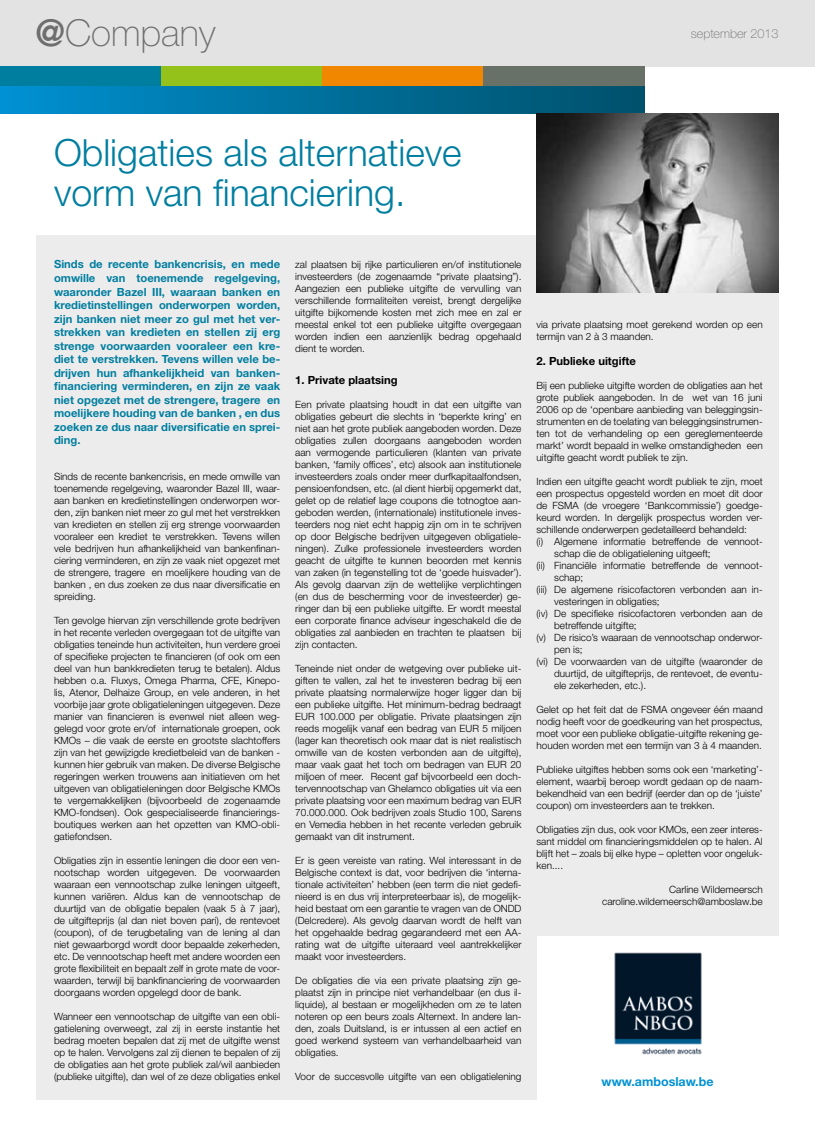
<style>
.page{position:relative;width:815px;height:1134px;background:#fff}
.page>*{position:absolute;margin:0;border:0;box-sizing:border-box;transform-origin:0 0}
.t1{font:300 37.5px/40px "Helvetica Neue LT Std";color:#007ea0}
.t2{font:100 37.12px "Helvetica Neue LT Std";color:#6e6e6e}
.t3{font:700 12.5px "Helvetica Neue LT Std";color:#0092d3}
.t4{font:100 12.5px "Helvetica Neue LT Std";color:#6e6e6e}
.t5{font:700 11.25px/13.5px "Helvetica Neue LT Std";color:#007ea0;text-align:justify}
.t6{font:700 11.25px "Helvetica Neue LT Std";color:#000}
.t7{font:300 10px/12px "Helvetica Neue LT Std";color:#000;text-align:justify}
.s1{font-weight:700}
</style>
<div class="page">
<div style="left:0;top:0;width:815px;height:66px;background:#e3e3e3"></div>
<div style="left:0;top:66px;width:645px;height:47px;background:linear-gradient(to right,#0090d1,#005069)"></div>
<div style="left:0;top:66px;width:161px;height:19px;background:#007ea0"></div>
<div style="left:161px;top:66px;width:161px;height:19px;background:#94c11a"></div>
<div style="left:322px;top:66px;width:162px;height:19px;background:#f18700"></div>
<div style="left:484px;top:66px;width:161px;height:19px;background:#677168"></div>
<div style="left:36px;top:236px;width:500px;height:864px;background:#ececec"></div>
<div style="left:428px;top:236px;width:351px;height:699px;background:#ececec"></div>
<img style="left:536px;top:113px;width:243px;height:179px">
<img style="left:614px;top:952px;width:88px;height:103px">
<h2 class="t2" style="left:35px;top:12px;width:182px"><span class="s1">@</span>Company</h2>
<p class="t4" style="left:691px;top:27px;width:89px">september 2013</p>
<h1 class="t1" style="left:54px;top:132px;width:409px">Obligaties als alternatieve vorm van financiering.</h1>
<p class="t5" style="left:54px;top:257px;width:228px">Sinds de recente bankencrisis, en mede omwille van toenemende regelgeving, waaronder Bazel III, waaraan banken en kredietinstellingen onderworpen worden, zijn banken niet meer zo gul met het ver&shy;strekken van kredieten en stellen zij erg strenge voorwaarden vooraleer een kre&shy;diet te verstrekken. Tevens willen vele be&shy;drijven hun afhankelijkheid van banken&shy;financiering verminderen, en zijn ze vaak niet opgezet met de strengere, tragere en moelijkere houding van de banken , en dus zoeken ze dus naar diversificatie en sprei&shy;ding.</p>
<p class="t7" style="left:54px;top:470px;width:228px">Sinds de recente bankencrisis, en mede omwille van toenemende regelgeving, waaronder Bazel III, waar&shy;aan banken en kredietinstellingen onderworpen wor&shy;den, zijn banken niet meer zo gul met het verstrekken van kredieten en stellen zij erg strenge voorwaarden vooraleer een krediet te verstrekken. Tevens willen vele bedrijven hun afhankelijkheid van bankenfinan&shy;ciering verminderen, en zijn ze vaak niet opgezet met de strengere, tragere en moelijkere houding van de banken , en dus zoeken ze dus naar diversificatie en spreiding.</p>
<p class="t7" style="left:54px;top:614px;width:228px">Ten gevolge hiervan zijn verschillende grote bedrijven in het recente verleden overgegaan tot de uitgifte van obligaties teneinde hun activiteiten, hun verdere groei of specifieke projecten te financieren (of ook om een deel van hun bankkredieten terug te betalen). Aldus hebben o.a. Fluxys, Omega Pharma, CFE, Kinepo&shy;lis, Atenor, Delhaize Group, en vele anderen, in het voorbije jaar grote obligatieleningen uitgegeven. Deze manier van financieren is evenwel niet alleen weg&shy;gelegd voor grote en/of internationale groepen, ook KMOs – die vaak de eerste en grootste slachtoffers zijn van het gewijzigde kredietbeleid van de banken - kunnen hier gebruik van maken. De diverse Belgische regeringen werken trouwens aan initiatieven om het uitgeven van obligatieleningen door Belgische KMOs te vergemakkelijken (bijvoorbeeld de zogenaamde KMO-fondsen). Ook gespecialiseerde financierings&shy;boutiques werken aan het opzetten van KMO-obli&shy;gatiefondsen.</p>
<p class="t7" style="left:54px;top:854px;width:228px">Obligaties zijn in essentie leningen die door een ven&shy;nootschap worden uitgegeven. De voorwaarden waaraan een vennootschap zulke leningen uitgeeft, kunnen variëren. Aldus kan de vennootschap de duurtijd van de obligatie bepalen (vaak 5 à 7 jaar), de uitgifteprijs (al dan niet boven pari), de rentevoet (coupon), of de terugbetaling van de lening al dan niet gewaarborgd wordt door bepaalde zekerheden, etc. De vennootschap heeft met andere woorden een grote flexibiliteit en bepaalt zelf in grote mate de voor&shy;waarden, terwijl bij bankfinanciering de voorwaarden doorgaans worden opgelegd door de bank.</p>
<p class="t7" style="left:54px;top:1010px;width:228px">Wanneer een vennootschap de uitgifte van een obli&shy;gatielening overweegt, zal zij in eerste instantie het bedrag moeten bepalen dat zij met de uitgifte wenst op te halen. Vervolgens zal zij dienen te bepalen of zij de obligaties aan het grote publiek zal/wil aanbieden (publieke uitgifte), dan wel of ze deze obligaties enkel</p>
<p class="t7" style="left:295px;top:258px;width:228px">zal plaatsen bij rijke particulieren en/of institutionele investeerders (de zogenaamde “private plaatsing”).<br>Aangezien een publieke uitgifte de vervulling van verschillende formaliteiten vereist, brengt dergelijke uitgifte bijkomende kosten met zich mee en zal er meestal enkel tot een publieke uitgifte overgegaan worden indien een aanzienlijk bedrag opgehaald dient te worden.</p>
<p class="t6" style="left:295px;top:373px;width:104px">1. Private plaatsing</p>
<p class="t7" style="left:295px;top:398px;width:228px">Een private plaatsing houdt in dat een uitgifte van obligaties gebeurt die slechts in ‘beperkte kring’ en niet aan het grote publiek aangeboden worden. Deze obligaties zullen doorgaans aangeboden worden aan vermogende particulieren (klanten van private banken, ‘family offices’, etc) alsook aan institutionele investeerders zoals onder meer durfkapitaalfondsen, pensioenfondsen, etc. (al dient hierbij opgemerkt dat, gelet op de relatief lage coupons die totnogtoe aan&shy;geboden werden, (internationale) institutionele inves&shy;teerders nog niet echt happig zijn om in te schrijven op door Belgische bedrijven uitgegeven obligatiele&shy;ningen). Zulke professionele investeerders worden geacht de uitgifte te kunnen beoorden met kennis van zaken (in tegenstelling tot de ‘goede huisvader’).<br>Als gevolg daarvan zijn de wettelijke verplichtingen (en dus de bescherming voor de investeerder) ge&shy;ringer dan bij een publieke uitgifte. Er wordt meestal een corporate finance adviseur ingeschakeld die de obligaties zal aanbieden en trachten te plaatsen bij zijn contacten.</p>
<p class="t7" style="left:295px;top:662px;width:228px">Teneinde niet onder de wetgeving over publieke uit&shy;giften te vallen, zal het te investeren bedrag bij een private plaatsing normalerwijze hoger ligger dan bij een publieke uitgifte. Het minimum-bedrag bedraagt EUR 100.000 per obligatie. Private plaatsingen zijn reeds mogelijk vanaf een bedrag van EUR 5 miljoen (lager kan theoretisch ook maar dat is niet realistisch omwille van de kosten verbonden aan de uitgifte), maar vaak gaat het toch om bedragen van EUR 20 miljoen of meer. Recent gaf bijvoorbeeld een doch&shy;tervennootschap van Ghelamco obligaties uit via een private plaatsing voor een maximum bedrag van EUR 70.000.000. Ook bedrijven zoals Studio 100, Sarens en Vemedia hebben in het recente verleden gebruik gemaakt van dit instrument.</p>
<p class="t7" style="left:295px;top:854px;width:228px">Er is geen vereiste van rating. Wel interessant in de Belgische context is dat, voor bedrijven die ‘interna&shy;tionale activiteiten’ hebben (een term die niet gedefi&shy;nieerd is en dus vrij interpreteerbaar is), de mogelijk&shy;heid bestaat om een garantie te vragen van de ONDD (Delcredere). Als gevolg daarvan wordt de helft van het opgehaalde bedrag gegarandeerd met een AA&shy;rating wat de uitgifte uiteraard veel aantrekkelijker maakt voor investeerders.</p>
<p class="t7" style="left:295px;top:974px;width:228px">De obligaties die via een private plaatsing zijn ge&shy;plaatst zijn in principe niet verhandelbaar (en dus il&shy;liquide), al bestaan er mogelijkheden om ze te laten noteren op een beurs zoals Alternext. In andere lan&shy;den, zoals Duitsland, is er intussen al een actief en goed werkend systeem van verhandelbaarheid van obligaties.</p>
<p class="t7" style="left:295px;top:1070px;width:228px">Voor de succesvolle uitgifte van een obligatielening</p>
<p class="t7" style="left:536px;top:318px;width:228px">via private plaatsing moet gerekend worden op een termijn van 2 à 3 maanden.</p>
<p class="t6" style="left:536px;top:354px;width:101px">2. Publieke uitgifte</p>
<p class="t7" style="left:536px;top:380px;width:228px">Bij een publieke uitgifte worden de obligaties aan het grote publiek aangeboden. In de wet van 16 juni 2006 op de ‘openbare aanbieding van beleggingsin&shy;strumenten en de toelating van beleggingsinstrumen&shy;ten tot de verhandeling op een gereglementeerde markt’ wordt bepaald in welke omstandigheden een uitgifte geacht wordt publiek te zijn.</p>
<p class="t7" style="left:536px;top:476px;width:228px">Indien een uitgifte geacht wordt publiek te zijn, moet</p>
<p class="t7" style="left:536px;top:488px;width:228px">een prospectus opgesteld worden en moet dit door</p>
<p class="t7" style="left:536px;top:500px;width:228px">de FSMA (de vroegere ‘Bankcommissie’) goedge-</p>
<p class="t7" style="left:536px;top:512px;width:228px">keurd worden. In dergelijk prospectus worden ver-</p>
<p class="t7" style="left:536px;top:524px;width:212px">schillende onderwerpen gedetailleerd behandeld:</p>
<p class="t7" style="left:536px;top:536px;width:228px">(i) Algemene informatie betreffende de vennoot-</p>
<p class="t7" style="left:554px;top:548px;width:158px">schap die de obligatielening uitgeeft;</p>
<p class="t7" style="left:536px;top:560px;width:228px">(ii) Financiële informatie betreffende de vennoot-</p>
<p class="t7" style="left:554px;top:572px;width:31px">schap;</p>
<p class="t7" style="left:536px;top:584px;width:228px">(iii) De algemene risicofactoren verbonden aan in-</p>
<p class="t7" style="left:554px;top:596px;width:107px">vesteringen in obligaties;</p>
<p class="t7" style="left:536px;top:608px;width:228px">(iv) De specifieke risicofactoren verbonden aan de</p>
<p class="t7" style="left:554px;top:620px;width:84px">betreffende uitgifte;</p>
<p class="t7" style="left:536px;top:632px;width:228px">(v) De risico’s waaraan de vennootschap onderwor-</p>
<p class="t7" style="left:554px;top:644px;width:30px">pen is;</p>
<p class="t7" style="left:536px;top:656px;width:228px">(vi) De voorwaarden van de uitgifte (waaronder de</p>
<p class="t7" style="left:554px;top:668px;width:210px">duurtijd, de uitgifteprijs, de rentevoet, de eventu-</p>
<p class="t7" style="left:554px;top:680px;width:93px">ele zekerheden, etc.).</p>
<p class="t7" style="left:536px;top:704px;width:228px">Gelet op het feit dat de FSMA ongeveer één maand nodig heeft voor de goedkeuring van het prospectus, moet voor een publieke obligatie-uitgifte rekening ge&shy;houden worden met een termijn van 3 à 4 maanden.</p>
<p class="t7" style="left:536px;top:764px;width:228px">Publieke uitgiftes hebben soms ook een ‘marketing’- element, waarbij beroep wordt gedaan op de naam&shy;bekendheid van een bedrijf (eerder dan op de ‘juiste’ coupon) om investeerders aan te trekken.</p>
<p class="t7" style="left:536px;top:824px;width:228px">Obligaties zijn dus, ook voor KMOs, een zeer interes&shy;sant middel om financieringsmiddelen op te halen. Al blijft het – zoals bij elke hype – opletten voor ongeluk&shy;ken....</p>
<p class="t7" style="left:602px;top:884px;width:162px;text-align:right">Carline Wildemeersch caroline.wildemeersch@amboslaw.be</p>
<p class="t3" style="left:602px;top:1074px;width:113px">www.amboslaw.be</p>
</div>
